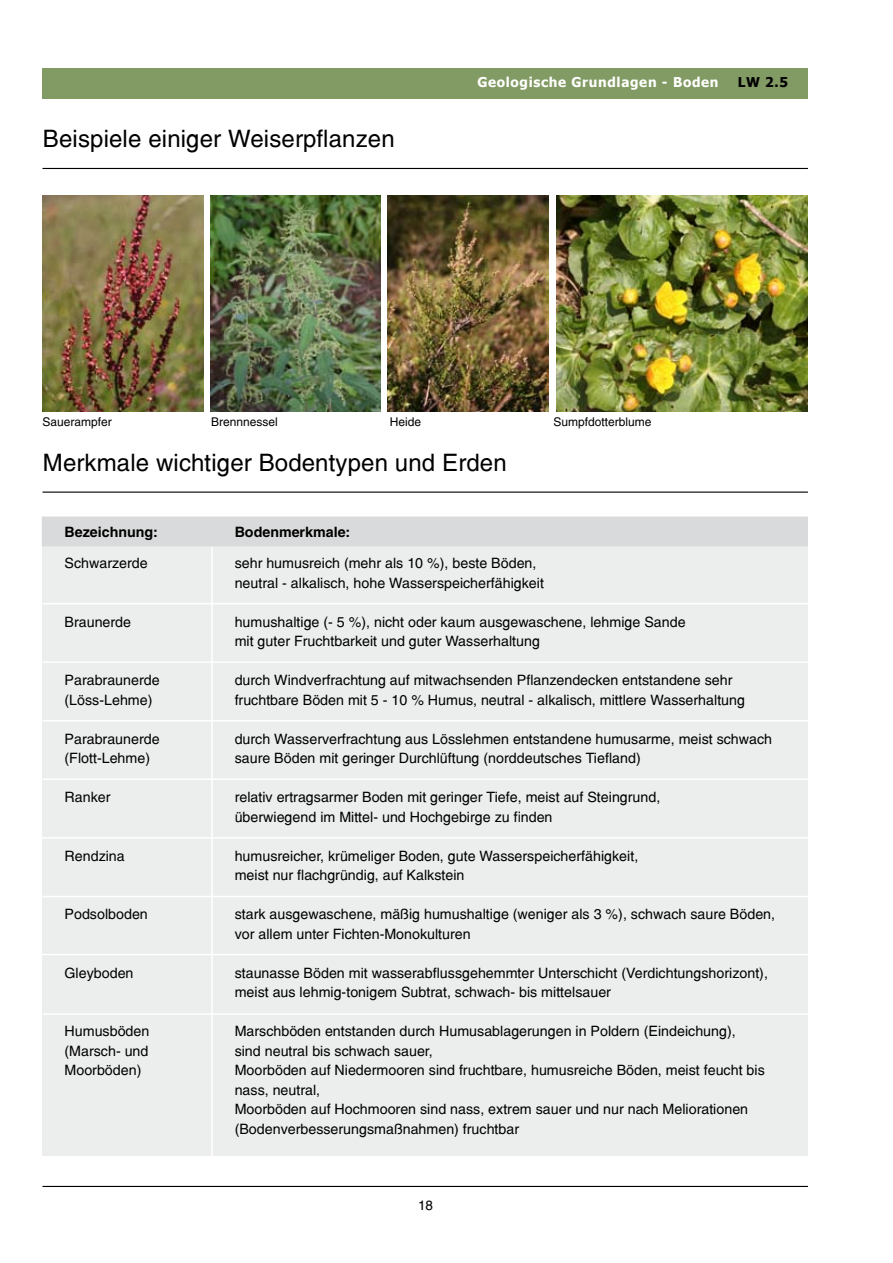
<style>
.page{position:relative;width:893px;height:1263px;background:#fff}
.page>*{position:absolute;margin:0;border:0;box-sizing:border-box;transform-origin:0 0}
.t1{font:24px "Switzerland";letter-spacing:.005em;color:#000}
.t2{font:14.25px/19.5px "Switzerland";color:#000}
.t3{font:700 14.25px "Switzerland";color:#000}
.t4{font:700 13.5px "Tahoma";letter-spacing:.05em;color:#fff}
.t5{font:700 13.5px "Tahoma";color:#000}
.t6{font:13.5px "Switzerland";color:#000}
.t7{font:12px "Switzerland";color:#000}
</style>
<div class="page">
<div style="left:43px;top:68px;width:765px;height:30px;background:#829a63"></div>
<hr style="left:43px;top:1186px;width:765px;height:1px;background:#000">
<hr style="left:43px;top:491px;width:765px;height:2px;background:#000">
<div style="left:43px;top:528px;width:765px;height:628px;background:#eceded"></div>
<hr style="left:211px;top:515px;width:2px;height:660px;background:#fff">
<hr style="left:43px;top:603px;width:782px;height:1px;background:#fff">
<hr style="left:43px;top:661px;width:782px;height:2px;background:#fff">
<hr style="left:43px;top:720px;width:782px;height:1px;background:#fff">
<hr style="left:43px;top:1013px;width:782px;height:2px;background:#fff">
<hr style="left:43px;top:778px;width:782px;height:2px;background:#fff">
<hr style="left:38px;top:837px;width:783px;height:1px;background:#fff">
<hr style="left:38px;top:896px;width:783px;height:1px;background:#fff">
<hr style="left:38px;top:954px;width:783px;height:1px;background:#fff">
<div style="left:42px;top:517px;width:766px;height:29px;background:#d9dadb"></div>
<img style="left:43px;top:196px;width:160px;height:215px">
<hr style="left:43px;top:168px;width:765px;height:1px;background:#000">
<img style="left:388px;top:196px;width:161px;height:215px">
<img style="left:210px;top:196px;width:171px;height:215px">
<img style="left:556px;top:196px;width:252px;height:215px">
<h1 class="t1" style="left:43px;top:124px;width:353px">Beispiele einiger Weiserpflanzen</h1>
<p class="t4" style="left:477px;top:73px;width:243px">Geologische Grundlagen - Boden</p>
<p class="t5" style="left:738px;top:73px;width:52px">LW 2.5</p>
<p class="t7" style="left:43px;top:415px;width:71px">Sauerampfer</p>
<p class="t7" style="left:211px;top:415px;width:68px">Brennnessel</p>
<p class="t7" style="left:390px;top:415px;width:33px">Heide</p>
<p class="t7" style="left:553px;top:415px;width:100px">Sumpfdotterblume</p>
<h1 class="t1" style="left:43px;top:448px;width:465px">Merkmale wichtiger Bodentypen und Erden</h1>
<p class="t3" style="left:65px;top:523px;width:95px">Bezeichnung:</p>
<p class="t2" style="left:65px;top:553px;width:85px">Schwarzerde</p>
<p class="t2" style="left:65px;top:612px;width:68px">Braunerde</p>
<p class="t2" style="left:65px;top:670px;width:97px">Parabraunerde (Löss-Lehme)</p>
<p class="t2" style="left:65px;top:729px;width:97px">Parabraunerde (Flott-Lehme)</p>
<p class="t2" style="left:65px;top:787px;width:47px">Ranker</p>
<p class="t2" style="left:65px;top:846px;width:62px">Rendzina</p>
<p class="t2" style="left:65px;top:904px;width:85px">Podsolboden</p>
<p class="t2" style="left:65px;top:963px;width:70px">Gleyboden</p>
<p class="t2" style="left:65px;top:1021px;width:86px;text-align:justify">Humusböden (Marsch- und Moorböden)</p>
<p class="t3" style="left:235px;top:523px;width:117px">Bodenmerkmale:</p>
<p class="t2" style="left:235px;top:553px;width:311px">sehr humusreich (mehr als 10 %), beste Böden, neutral - alkalisch, hohe Wasserspeicherfähigkeit</p>
<p class="t2" style="left:235px;top:612px;width:452px">humushaltige (- 5 %), nicht oder kaum ausgewaschene, lehmige Sande mit guter Fruchtbarkeit und guter Wasserhaltung</p>
<p class="t2" style="left:235px;top:670px;width:512px">durch Windverfrachtung auf mitwachsenden Pflanzendecken entstandene sehr fruchtbare Böden mit 5 - 10 % Humus, neutral - alkalisch, mittlere Wasserhaltung</p>
<p class="t2" style="left:235px;top:729px;width:539px">durch Wasserverfrachtung aus Lösslehmen entstandene humusarme, meist schwach saure Böden mit geringer Durchlüftung (norddeutsches Tiefland)</p>
<p class="t2" style="left:235px;top:787px;width:427px">relativ ertragsarmer Boden mit geringer Tiefe, meist auf Steingrund, überwiegend im Mittel- und Hochgebirge zu finden</p>
<p class="t2" style="left:235px;top:846px;width:405px">humusreicher, krümeliger Boden, gute Wasserspeicherfähigkeit, meist nur flachgründig, auf Kalkstein</p>
<p class="t2" style="left:235px;top:904px;width:542px">stark ausgewaschene, mäßig humushaltige (weniger als 3 %), schwach saure Böden, vor allem unter Fichten-Monokulturen</p>
<p class="t2" style="left:235px;top:963px;width:535px">staunasse Böden mit wasserabflussgehemmter Unterschicht (Verdichtungshorizont), meist aus lehmig-tonigem Subtrat, schwach- bis mittelsauer</p>
<p class="t2" style="left:235px;top:1021px;width:532px">Marschböden entstanden durch Humusablagerungen in Poldern (Eindeichung), sind neutral bis schwach sauer,<br>Moorböden auf Niedermooren sind fruchtbare, humusreiche Böden, meist feucht bis nass, neutral,<br>Moorböden auf Hochmooren sind nass, extrem sauer und nur nach Meliorationen (Bodenverbesserungsmaßnahmen) fruchtbar</p>
<p class="t6" style="left:418px;top:1197px;width:17px">18</p>
</div>
